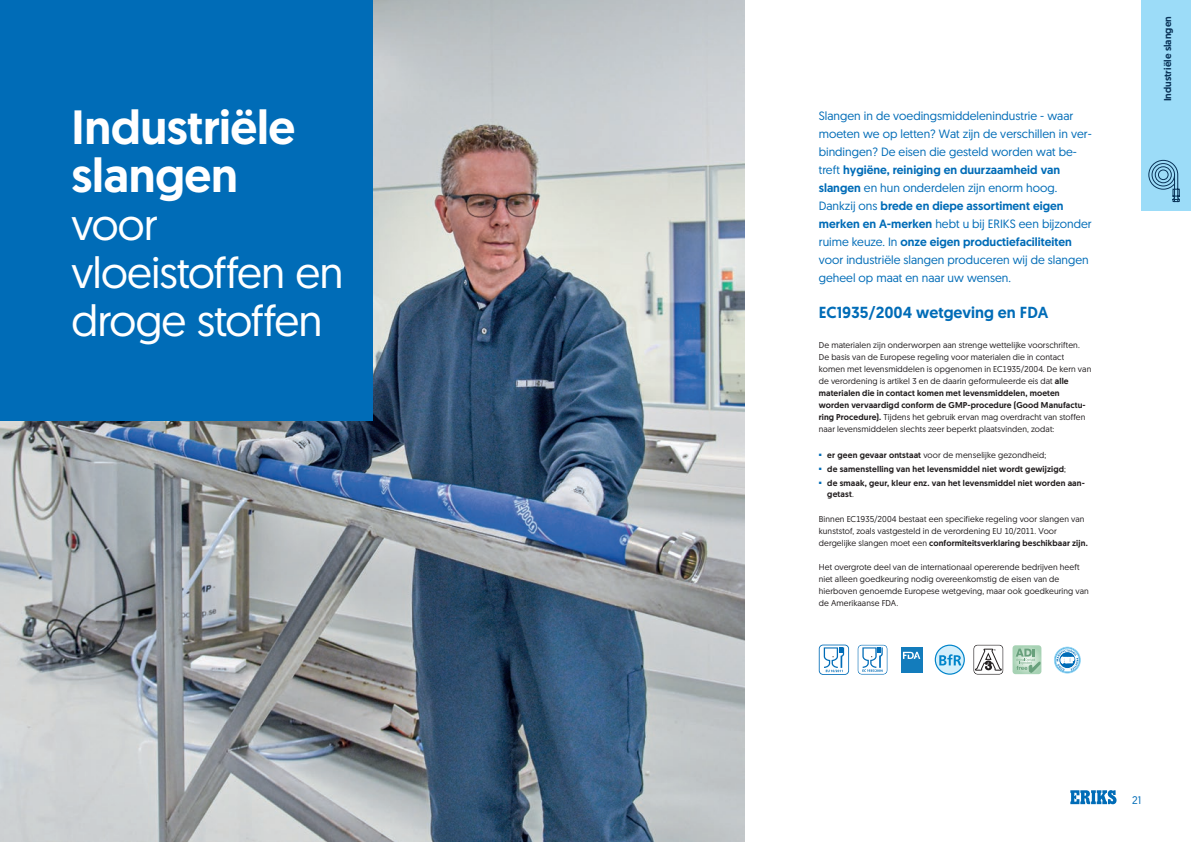
<style>
.page{position:relative;width:1191px;height:842px;background:#fff}
.page>*{position:absolute;margin:0;border:0;box-sizing:border-box;transform-origin:0 0}
.H2_Header_Regular{font:500 48px/48px "Geomanist";letter-spacing:-.005em;color:#fff}
.H2_Header_Regular-2{font:44px/48px "Geomanist";letter-spacing:-.02em;color:#fff}
.H2_Subheader{font:500 16px "Geomanist";color:#006cb7}
.Intro_Blue{font:12px/18px "Geomanist";color:#006cb7}
.t1{font:11px "Geomanist";color:#006cb7}
.t2{font:500 10px "Geomanist";color:#093358}
.B2_Body_Black{font:8.5px/12px "Geomanist";letter-spacing:.01em;color:#231f20}
.t3{font:500 8.5px/11px "Geomanist";letter-spacing:.02em;color:#231f20}
.s1{font-weight:500}
.s2{font-weight:400}
</style>
<div class="page">
<img style="left:0;top:0;width:744px;height:842px">
<div style="left:0;top:0;width:372px;height:421px;background:#006cb7"></div>
<div style="left:1141px;top:0;width:50px;height:210px;background:#9cdcf8"></div>
<svg style="left:1148px;top:160px;width:31px;height:42px"></svg>
<svg style="left:973px;top:645px;width:30px;height:30px"></svg>
<svg style="left:1011px;top:645px;width:31px;height:30px"></svg>
<svg style="left:1012px;top:645px;width:29px;height:29px"></svg>
<svg style="left:934px;top:645px;width:31px;height:30px"></svg>
<div style="left:936px;top:646px;width:27px;height:27px;background:#d4effb;border-radius:50%"></div>
<svg style="left:939px;top:654px;width:22px;height:11px"></svg>
<svg style="left:857px;top:645px;width:30px;height:30px"></svg>
<svg style="left:819px;top:645px;width:30px;height:30px"></svg>
<div style="left:900px;top:647px;width:22px;height:25px;background:#137cbc"></div>
<svg style="left:903px;top:652px;width:17px;height:7px"></svg>
<svg style="left:1054px;top:647px;width:26px;height:26px"></svg>
<svg style="left:1070px;top:790px;width:46px;height:14px"></svg>
<p class="H2_Header_Regular" style="left:72px;top:103px;width:225px">Industriële slangen</p>
<p class="H2_Header_Regular-2" style="left:72px;top:199px;width:88px">voor</p>
<p class="H2_Header_Regular-2" style="left:72px;top:247px;width:273px">vloeistoffen en droge stoffen</p>
<p class="Intro_Blue" style="left:819px;top:106px;width:274px">Slangen in de voedingsmiddelenindustrie - waar moeten we op letten? Wat zijn de verschillen in ver&shy;bindingen? De eisen die gesteld worden wat be&shy;treft <span class="s1">hygiëne, reiniging en duurzaamheid van slangen</span> en hun onderdelen zijn enorm hoog.<br>Dankzij ons <span class="s1">brede en diepe assortiment eigen merken en A-merken</span> hebt u bij ERIKS een bijzonder ruime keuze. In <span class="s1">onze eigen productiefaciliteiten </span>voor industriële slangen produceren wij de slangen geheel op maat en naar uw wensen.</p>
<p class="H2_Subheader" style="left:819px;top:302px;width:231px">EC1935/2004 wetgeving en FDA</p>
<p class="B2_Body_Black" style="left:819px;top:339px;width:274px">De materialen zijn onderworpen aan strenge wettelijke voorschriften.<br>De basis van de Europese regeling voor materialen die in contact komen met levensmiddelen is opgenomen in EC1935/2004. De kern van de verordening is artikel 3 en de daarin geformuleerde eis dat <span class="s1">alle materialen die in contact komen met levensmiddelen, moeten worden vervaardigd conform de GMP-procedure (Good Manufactu&shy;ring Procedure).</span> Tijdens het gebruik ervan mag overdracht van stoffen naar levensmiddelen slechts zeer beperkt plaatsvinden, zodat:</p>
<p class="B2_Body_Black" style="left:819px;top:449px;width:229px"><sup>■</sup> <span class="s1">er geen gevaar ontstaat</span> voor de menselijke gezondheid;</p>
<p class="t3" style="left:819px;top:463px;width:249px"><sup>■</sup> de samenstelling van het levensmiddel niet wordt gewijzigd<span class="s2">;</span></p>
<p class="t3" style="left:827px;top:477px;width:259px;text-indent:-9px"><sup>■</sup> de smaak, geur, kleur enz. van het levensmiddel niet worden aan&shy;getast<span class="s2">.</span></p>
<p class="B2_Body_Black" style="left:819px;top:513px;width:270px">Binnen EC1935/2004 bestaat een specifieke regeling voor slangen van kunststof, zoals vastgesteld in de verordening EU 10/2011. Voor dergelijke slangen moet een <span class="s1">conformiteitsverklaring beschikbaar zijn.</span></p>
<p class="B2_Body_Black" style="left:819px;top:561px;width:272px">Het overgrote deel van de internationaal opererende bedrijven heeft niet alleen goedkeuring nodig overeenkomstig de eisen van de hierboven genoemde Europese wetgeving, maar ook goedkeuring van de Amerikaanse FDA.</p>
<p class="t2" style="left:1160px;top:101px;width:87px;rotate:-90deg">Industriële slangen</p>
<p class="t1" style="left:1132px;top:793px;width:11px">21</p>
</div>
